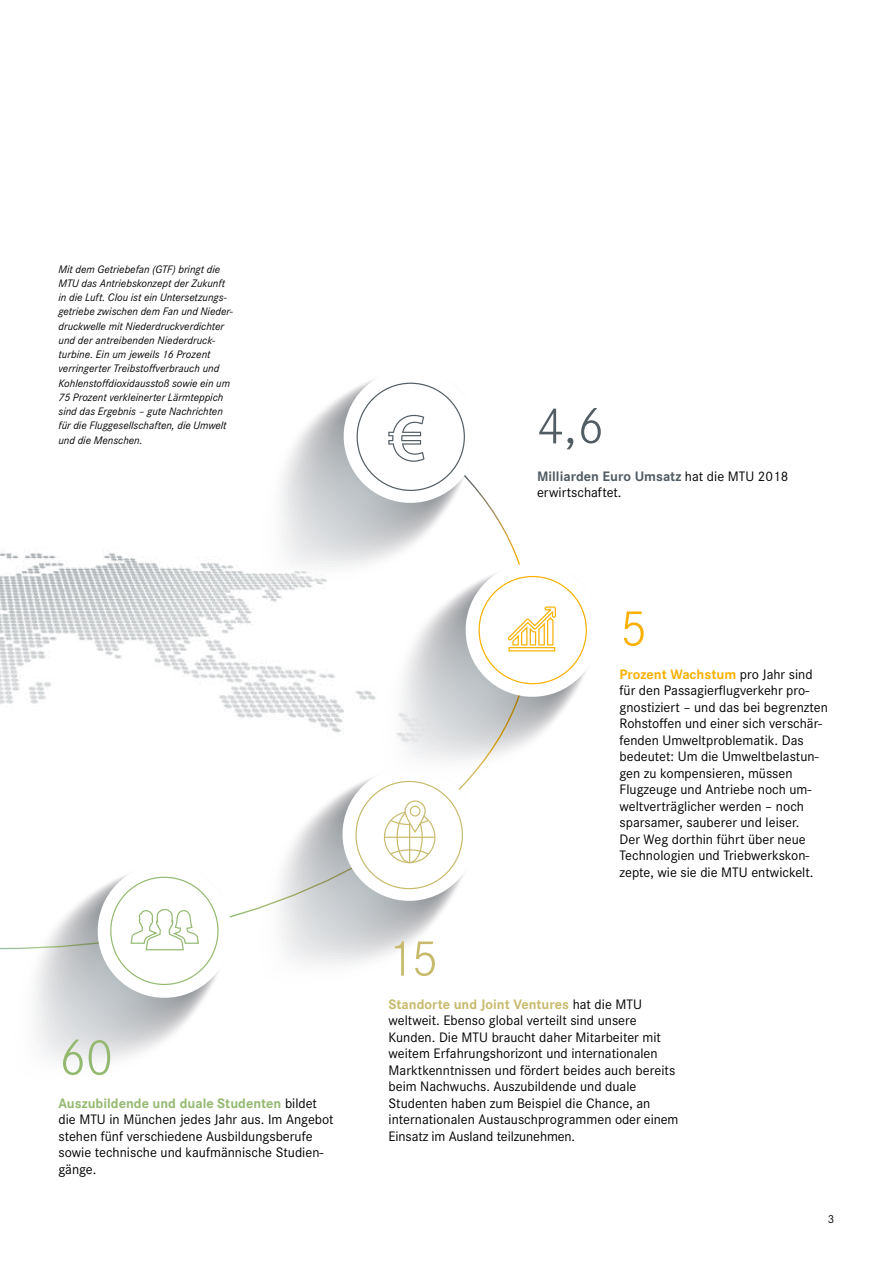
<style>
.page{position:relative;width:893px;height:1263px;background:#fff}
.page>*{position:absolute;margin:0;border:0;box-sizing:border-box;transform-origin:0 0}
.t1{font:300 52.5px "Corporate S";color:#515c63}
.t2{font:300 52.5px "Corporate S";color:#93b970}
.t3{font:300 52.5px "Corporate S";color:#c8ba6c}
.t4{font:300 52.5px "Corporate S";color:#f9b000}
.t5{font:14.25px/16.5px "Corporate S";color:#000}
.t6{font:12px "Corporate S";color:#000}
.t7{font:italic 11.25px/14.2px "Corporate S";color:#000}
.s1{font-weight:700;color:#93b970}
.s2{font-weight:700;color:#515c63}
.s3{font-weight:700;color:#f9b000}
.s4{font-weight:700;color:#c8ba6c}
</style>
<div class="page">
<svg style="left:0;top:379px;width:587px;height:683px"></svg>
<p class="t7" style="left:58px;top:262px;width:176px">Mit dem Getriebefan (GTF) bringt die MTU das Antriebskonzept der Zukunft in die Luft. Clou ist ein Untersetzungs&shy;getriebe zwischen dem Fan und Nieder&shy;druckwelle mit Niederdruckverdichter und der antreibenden Niederdruck&shy;turbine. Ein um jeweils 16 Prozent verringerter Treibstoffverbrauch und Kohlenstoffdioxidausstoß sowie ein um 75 Prozent verkleinerter Lärmteppich sind das Ergebnis – gute Nachrichten für die Fluggesellschaften, die Umwelt und die Menschen.</p>
<h1 class="t2" style="left:58px;top:1028px;width:56px">60</h1>
<p class="t5" style="left:58px;top:1095px;width:277px"><span class="s1">Auszubildende und duale Studenten</span> bildet die MTU in München jedes Jahr aus. Im Angebot stehen fünf verschiedene Ausbildungsberufe sowie technische und kaufmännische Studien&shy;gänge.</p>
<h1 class="t1" style="left:537px;top:396px;width:68px">4,6</h1>
<p class="t5" style="left:537px;top:468px;width:253px"><span class="s2">Milliarden Euro Umsatz</span> hat die MTU 2018 erwirtschaftet.</p>
<h1 class="t4" style="left:620px;top:599px;width:29px">5</h1>
<p class="t5" style="left:620px;top:666px;width:210px"><span class="s3">Prozent Wachstum</span> pro Jahr sind für den Passagierflugverkehr pro&shy;gnostiziert – und das bei begrenzten Rohstoffen und einer sich verschär&shy;fenden Umweltproblematik. Das bedeutet: Um die Umweltbelastun&shy;gen zu kompensieren, müssen Flugzeuge und Antriebe noch um&shy;weltverträglicher werden – noch sparsamer, sauberer und leiser.<br>Der Weg dorthin führt über neue Technologien und Triebwerkskon&shy;zepte, wie sie die MTU entwickelt.</p>
<h1 class="t3" style="left:388px;top:929px;width:51px">15</h1>
<p class="t5" style="left:388px;top:996px;width:291px"><span class="s4">Standorte und Joint Ventures</span> hat die MTU weltweit. Ebenso global verteilt sind unsere Kunden. Die MTU braucht daher Mitarbeiter mit weitem Erfahrungshorizont und internationalen Marktkenntnissen und fördert beides auch bereits beim Nachwuchs. Auszubildende und duale Studenten haben zum Beispiel die Chance, an internationalen Austauschprogrammen oder einem Einsatz im Ausland teilzunehmen.</p>
<p class="t6" style="left:828px;top:1212px;width:8px">3</p>
</div>
